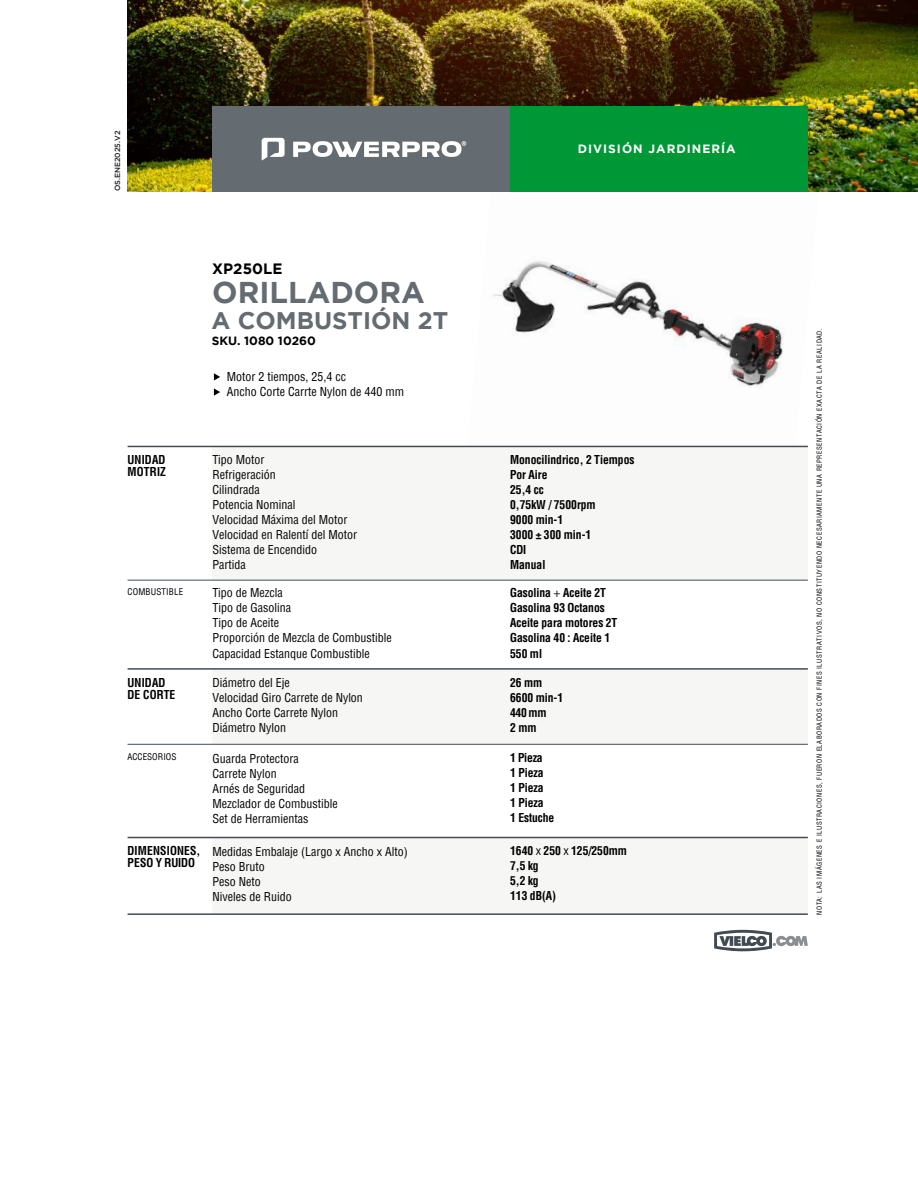
<style>
.page{position:relative;width:918px;height:1188px;background:#fff}
.page>*{position:absolute;margin:0;border:0;box-sizing:border-box;transform-origin:0 0}
.t1{font:700 30px "Gotham";color:#646c71}
.t2{font:700 24px "Gotham";color:#646c71}
.t3{font:700 15px "Gotham";color:#000}
.t4{font:condensed 12px/15px "Helvetica";color:#010101}
.t5{font:700 condensed 12px/15px "Helvetica";color:#010101}
.t6{font:condensed 12px/15.1px "Helvetica";color:#000}
.t7{font:700 condensed 12px/12px "Helvetica";letter-spacing:.02em;color:#010101}
.t8{font:700 12px "Gotham";letter-spacing:.085em;color:#fff}
.t9{font:700 12px "Gotham";color:#000}
.t10{font:condensed 9px "Helvetica";letter-spacing:.02em;color:#010101}
.t11{font:condensed 9px "Helvetica";color:#010101}
.t12{font:500 7.5px "Gotham";color:#1b1d20}
.t13{font:condensed 6.75px "Helvetica";letter-spacing:.08em;color:#010101}
.s1{font-family:"Myriad Pro";font-weight:400;font-stretch:normal}
.s2{font-weight:400}
</style>
<div class="page">
<img style="left:465px;top:191px;width:355px;height:255px">
<div style="left:213px;top:669px;width:595px;height:75px;background:#f6f6f5"></div>
<div style="left:213px;top:446px;width:595px;height:134px;background:#f6f6f5"></div>
<div style="left:213px;top:838px;width:595px;height:76px;background:#f6f6f5"></div>
<img style="left:128px;top:0;width:790px;height:191px">
<hr style="left:128px;top:668px;width:680px;height:2px;background:#434b53">
<hr style="left:128px;top:837px;width:680px;height:1px;background:#434b53">
<hr style="left:128px;top:744px;width:680px;height:1px;background:#434b53">
<hr style="left:128px;top:446px;width:680px;height:1px;background:#434b53">
<hr style="left:128px;top:580px;width:680px;height:1px;background:#434b53">
<hr style="left:128px;top:913px;width:680px;height:2px;background:#434b53">
<svg style="left:714px;top:930px;width:94px;height:21px"></svg>
<div style="left:510px;top:106px;width:298px;height:85px;background:#009836"></div>
<div style="left:213px;top:106px;width:297px;height:85px;background:#646c71"></div>
<svg style="left:262px;top:138px;width:204px;height:22px"></svg>
<svg style="left:214px;top:373px;width:6px;height:8px"></svg>
<svg style="left:214px;top:388px;width:6px;height:8px"></svg>
<p class="t12" style="left:112px;top:191px;width:62px;rotate:-90deg">OS.ENE2025.V2</p>
<p class="t8" style="left:578px;top:142px;width:160px">DIVISIÓN JARDINERÍA</p>
<p class="t3" style="left:212px;top:260px;width:72px">XP250LE</p>
<h1 class="t1" style="left:212px;top:275px;width:214px">ORILLADORA</h1>
<h2 class="t2" style="left:212px;top:307px;width:238px">A COMBUSTIÓN 2T</h2>
<p class="t9" style="left:212px;top:334px;width:106px">SKU. 1080 10260</p>
<p class="t6" style="left:227px;top:369px;width:179px">Motor 2 tiempos, 25,4 cc<br>Ancho Corte Carrte Nylon de 440 mm</p>
<p class="t7" style="left:128px;top:454px;width:40px">UNIDAD<br>MOTRIZ</p>
<p class="t4" style="left:212px;top:452px;width:54px">Tipo Motor</p>
<p class="t4" style="left:212px;top:467px;width:65px">Refrigeración<br>Cilindrada</p>
<p class="t5" style="left:510px;top:452px;width:126px">Monocilindrico, 2 Tiempos</p>
<p class="t5" style="left:510px;top:467px;width:39px">Por Aire<br>25,4 cc</p>
<p class="t4" style="left:212px;top:497px;width:146px">Potencia Nominal<br>Velocidad Máxima del Motor<br>Velocidad en Ralentí del Motor<br>Sistema de Encendido<br>Partida</p>
<p class="t5" style="left:510px;top:497px;width:87px">0,75kW / 7500rpm<br>9000 min-1<br>3000 ± 300 min-1<br>CDI<br>Manual</p>
<p class="t10" style="left:128px;top:586px;width:57px">COMBUSTIBLE</p>
<p class="t4" style="left:212px;top:585px;width:181px">Tipo de Mezcla<br>Tipo de Gasolina<br>Tipo de Aceite<br>Proporción de Mezcla de Combustible</p>
<p class="t5" style="left:510px;top:585px;width:109px">Gasolina <span class="s1">+</span> Aceite 2T<br>Gasolina 93 Octanos<br>Aceite para motores 2T<br>Gasolina 40 : Aceite 1</p>
<p class="t4" style="left:212px;top:646px;width:159px">Capacidad Estanque Combustible</p>
<p class="t5" style="left:510px;top:646px;width:33px">550 ml</p>
<p class="t7" style="left:128px;top:677px;width:49px">UNIDAD<br>DE CORTE</p>
<p class="t4" style="left:212px;top:675px;width:79px">Diámetro del Eje</p>
<p class="t4" style="left:212px;top:690px;width:152px">Velocidad Giro Carrete de Nylon<br>Ancho Corte Carrete Nylon</p>
<p class="t4" style="left:212px;top:720px;width:75px">Diámetro Nylon</p>
<p class="t5" style="left:510px;top:675px;width:34px">26 mm</p>
<p class="t5" style="left:510px;top:690px;width:55px">6600 min-1<br>440 mm</p>
<p class="t5" style="left:510px;top:720px;width:28px">2 mm</p>
<p class="t11" style="left:128px;top:751px;width:50px">ACCESORIOS</p>
<p class="t4" style="left:212px;top:751px;width:127px">Guarda Protectora<br>Carrete Nylon<br>Arnés de Seguridad<br>Mezclador de Combustible<br>Set de Herramientas</p>
<p class="t5" style="left:510px;top:751px;width:46px">1 Pieza<br>1 Pieza<br>1 Pieza<br>1 Pieza<br>1 Estuche</p>
<p class="t7" style="left:128px;top:845px;width:74px">DIMENSIONES,<br>PESO Y RUIDO</p>
<p class="t4" style="left:212px;top:843px;width:197px">Medidas Embalaje (Largo x Ancho x Alto)<br>Peso Bruto<br>Peso Neto<br>Niveles de Ruido</p>
<p class="t5" style="left:510px;top:844px;width:118px">1640 <span class="s2">x</span> 250 <span class="s2">x</span> 125/250mm<br>7,5 kg<br>5,2 kg<br>113 dB(A)</p>
<p class="t13" style="left:815px;top:915px;width:588px;rotate:-90deg">NOTA: LAS IMÁGENES E ILUSTRACIONES, FUERON ELABORADOS CON FINES ILUSTRATIVOS, NO CONSTITUYENDO NECESARIAMENTE UNA REPRESENTACIÓN EXACTA DE LA REALIDAD.</p>
</div>
